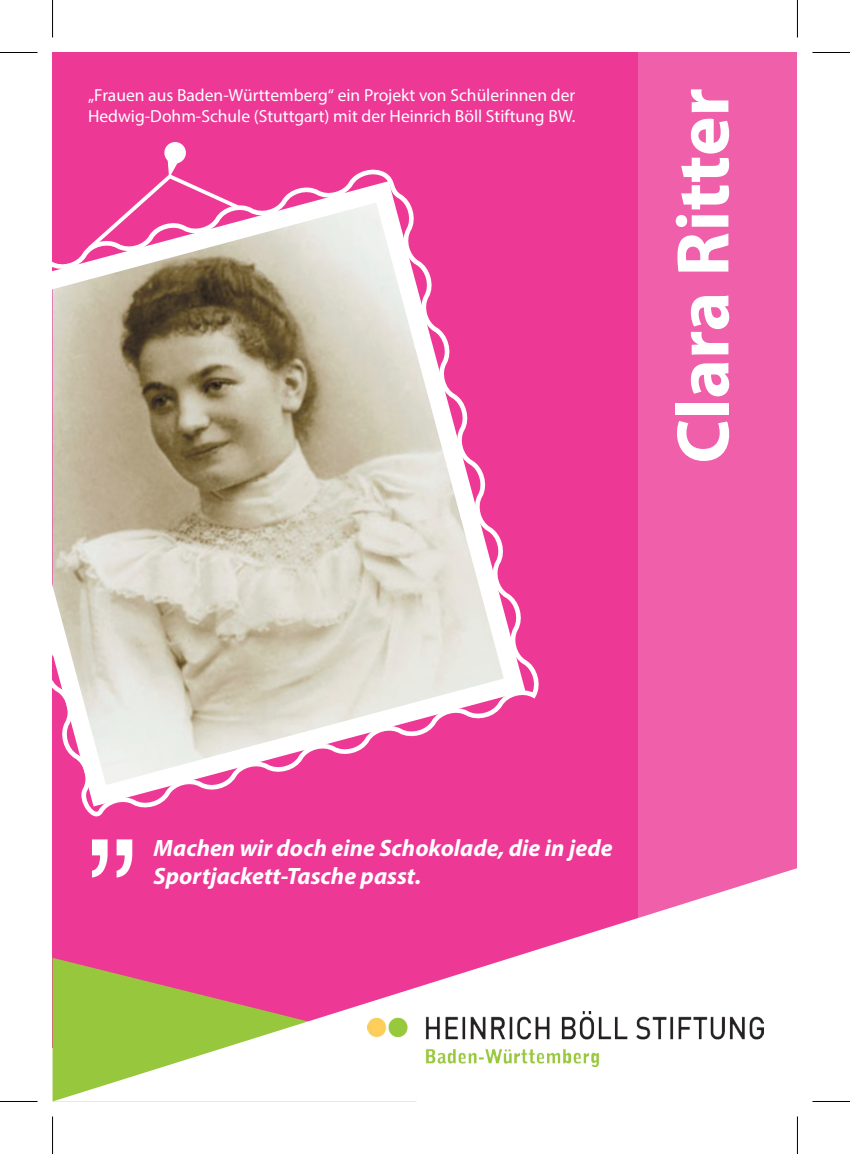
<style>
.page{position:relative;width:850px;height:1154px;background:#fff}
.page>*{position:absolute;margin:0;border:0;box-sizing:border-box;transform-origin:0 0}
.t1{font:150px "Helvetica";color:#fff}
.t2{font:700 75px "Myriad Pro";color:#fff}
.t3{font:italic 700 23.75px/28.5px "Myriad Pro";color:#fff}
.t4{font:17.5px/21px "Myriad Pro";color:#fff}
</style>
<div class="page">
<div style="left:52px;top:52px;width:745px;height:996px;background:#ed3896"></div>
<div style="left:637px;top:52px;width:160px;height:925px;background:#f05faa"></div>
<svg style="left:52px;top:868px;width:745px;height:233px"></svg>
<img style="left:367px;top:1011px;width:396px;height:55px">
<svg style="left:52px;top:170px;width:483px;height:647px"></svg>
<div style="left:164px;top:142px;width:22px;height:22px;background:#fff;border-radius:50%"></div>
<svg style="left:84px;top:156px;width:158px;height:98px"></svg>
<hr style="left:0;top:52px;width:38px;height:1px;background:#000">
<hr style="left:812px;top:52px;width:37px;height:1px;background:#000">
<hr style="left:0;top:1101px;width:38px;height:1px;background:#000">
<hr style="left:812px;top:1101px;width:37px;height:1px;background:#000">
<hr style="left:52px;top:0;width:1px;height:38px;background:#000">
<hr style="left:52px;top:1116px;width:1px;height:38px;background:#000">
<hr style="left:796px;top:0;width:1px;height:38px;background:#000">
<hr style="left:796px;top:1116px;width:1px;height:38px;background:#000">
<p class="t4" style="left:88px;top:84px;width:488px">„Frauen aus Baden-Württemberg“ ein Projekt von Schülerinnen der<br>Hedwig-Dohm-Schule (Stuttgart) mit der Heinrich Böll Stiftung BW.</p>
<h2 class="t2" style="left:653px;top:464px;width:377px;rotate:-90deg">Clara Ritter</h2>
<h1 class="t1" style="left:86px;top:779px;width:51px">”</h1>
<h3 class="t3" style="left:153px;top:833px;width:460px">Machen wir doch eine Schokolade, die in jede<br>Sportjackett-Tasche passt.</h3>
</div>
